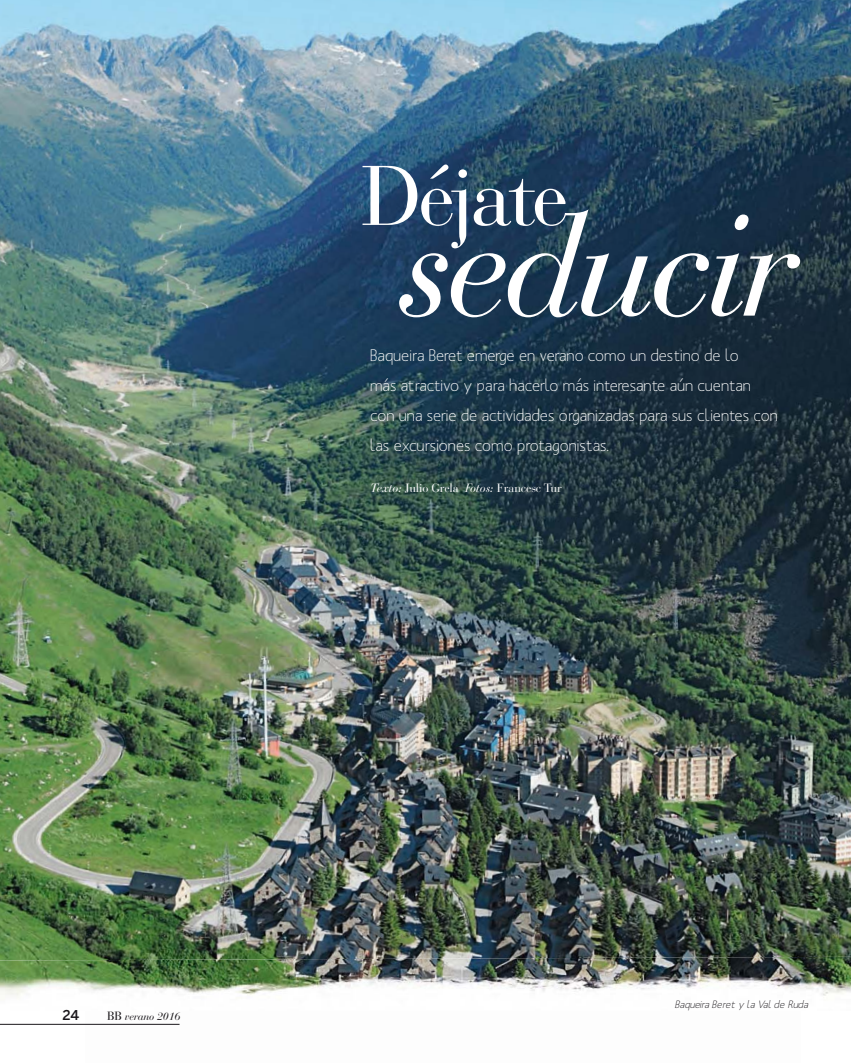
<style>
.page{position:relative;width:851px;height:1063px;background:#fff}
.page>*{position:absolute;margin:0;border:0;box-sizing:border-box;transform-origin:0 0}
.t1{font:italic 144.45px "Bauer Bodoni Std";letter-spacing:-.05em;color:#fff}
.t2{font:83.85px "Bauer Bodoni Std";letter-spacing:-.05em;color:#fff}
.t3{font:16.5px/30px "Mank Sans";color:#fff}
.t4{font:500 13.5px "Benton Sans";color:#1a171b}
.t5{font:12px "Bauer Bodoni Std";letter-spacing:-.01em;color:#fff}
.t6{font:italic 10.5px "Mank Sans";color:#1a171b}
.t7{font:italic 10.5px "Bauer Bodoni Std";letter-spacing:-.01em;color:#1a171b}
.s1{font-style:italic}
.s2{font-style:normal;font-size:12px}
</style>
<div class="page">
<img style="left:0;top:0;width:850px;height:957px">
<img style="left:0;top:957px;width:850px;height:40px">
<hr style="left:0;top:1024px;width:179px;height:1px;background:#1a171b">
<h2 class="t2" style="left:361px;top:162px;width:209px">Déjate</h2>
<h1 class="t1" style="left:396px;top:207px;width:400px">seducir</h1>
<p class="t3" style="left:370px;top:339px;width:409px">Baqueira Beret emerge en verano como un destino de lo<br>más atractivo y para hacerlo más interesante aún cuentan con una serie de actividades organizadas para sus clientes con las excursiones como protagonistas.</p>
<p class="t5" style="left:370px;top:483px;width:193px"><span class="s1">Texto:</span> Julio Grela <span class="s1">Fotos:</span> Francesc Tur</p>
<p class="t4" style="left:62px;top:1008px;width:18px">24</p>
<p class="t7" style="left:107px;top:1012px;width:75px"><span class="s2">BB</span> verano 2016</p>
<p class="t6" style="left:675px;top:998px;width:135px">Baqueira Beret y la Val de Ruda</p>
</div>
